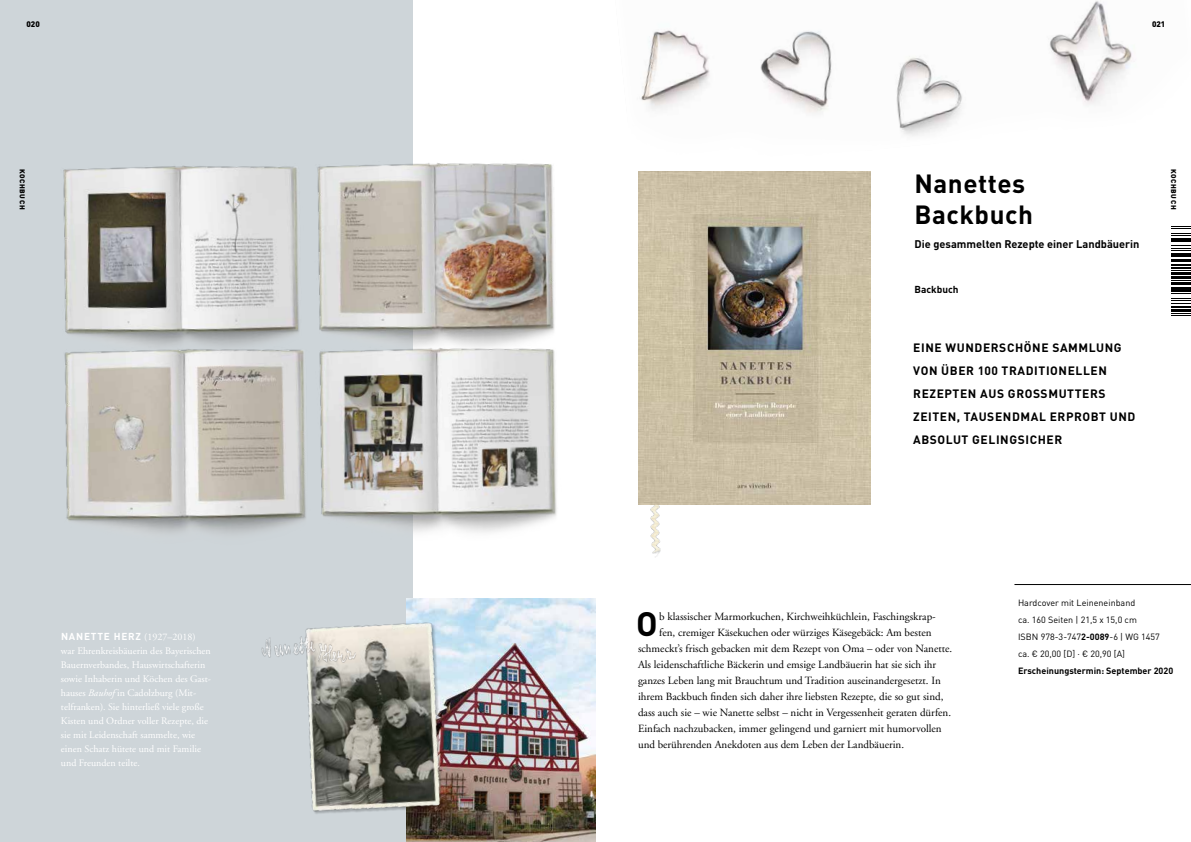
<style>
.page{position:relative;width:1191px;height:842px;background:#fff}
.page>*{position:absolute;margin:0;border:0;box-sizing:border-box;transform-origin:0 0}
.t1{font:700 33.5px "DIN Pro";color:#000}
.t2{font:700 26px/31.2px "DIN Pro";letter-spacing:.02em;color:#000}
.t3{font:700 12px/23px "DIN Pro";letter-spacing:.05em;color:#000}
.t4{font:11px "Adobe Garamond";color:#000}
.t5{font:700 11px "DIN Pro";color:#000}
.t6{font:10px/14px "Adobe Garamond";color:#fff}
.t7{font:700 10px "DIN Pro";letter-spacing:.08em;color:#fff}
.t8{font:700 10px "DIN Pro";color:#000}
.t9{font:9px/17px "DIN Pro";color:#000}
.t10{font:700 9px "DIN Pro";color:#000}
.t11{font:900 8px "DIN Pro";color:#000}
.t12{font:900 7px "DIN Pro";letter-spacing:.09em;color:#000}
.s1{font-family:"Adobe Garamond";font-weight:400}
.s2{font-style:italic}
.s3{font-weight:700}
</style>
<div class="page">
<img style="left:641px;top:1px;width:491px;height:196px">
<div style="left:0;top:0;width:412px;height:842px;background:#ced5d9"></div>
<svg style="left:1171px;top:313px;width:20px;height:3px"></svg>
<hr style="left:1171px;top:309px;width:20px;height:3px;background:#000">
<hr style="left:1171px;top:306px;width:20px;height:2px;background:#000">
<svg style="left:1171px;top:293px;width:20px;height:11px"></svg>
<hr style="left:1171px;top:289px;width:20px;height:3px;background:#000">
<hr style="left:1171px;top:287px;width:20px;height:2px;background:#000">
<hr style="left:1171px;top:282px;width:20px;height:3px;background:#000">
<svg style="left:1171px;top:280px;width:20px;height:1px"></svg>
<hr style="left:1171px;top:276px;width:20px;height:3px;background:#000">
<hr style="left:1171px;top:273px;width:20px;height:2px;background:#000">
<svg style="left:1171px;top:270px;width:20px;height:1px"></svg>
<hr style="left:1171px;top:267px;width:20px;height:2px;background:#000">
<hr style="left:1171px;top:264px;width:20px;height:2px;background:#000">
<hr style="left:1171px;top:259px;width:20px;height:3px;background:#000">
<svg style="left:1171px;top:245px;width:20px;height:12px"></svg>
<hr style="left:1171px;top:239px;width:20px;height:3px;background:#000">
<svg style="left:1171px;top:226px;width:20px;height:13px"></svg>
<img style="left:642px;top:504px;width:33px;height:54px">
<img style="left:406px;top:599px;width:189px;height:243px">
<img style="left:638px;top:171px;width:232px;height:333px">
<img style="left:307px;top:612px;width:139px;height:207px">
<img style="left:261px;top:616px;width:61px;height:63px">
<img style="left:314px;top:620px;width:73px;height:60px">
<hr style="left:1014px;top:584px;width:177px;height:1px;background:#000">
<img style="left:63px;top:165px;width:226px;height:142px">
<img style="left:64px;top:307px;width:227px;height:227px">
<img style="left:289px;top:137px;width:266px;height:297px">
<img style="left:291px;top:322px;width:266px;height:245px">
<p class="t11" style="left:27px;top:18px;width:15px">020</p>
<p class="t11" style="left:1152px;top:18px;width:15px">021</p>
<p class="t12" style="left:28px;top:169px;width:42px;rotate:90deg">Kochbuch</p>
<p class="t12" style="left:1179px;top:169px;width:42px;rotate:90deg">Kochbuch</p>
<h2 class="t2" style="left:914px;top:165px;width:120px">Nanettes<br>Backbuch</h2>
<p class="t5" style="left:914px;top:235px;width:226px">Die gesammelten Rezepte einer Landbäuerin</p>
<p class="t8" style="left:914px;top:281px;width:46px">Backbuch</p>
<p class="t7" style="left:61px;top:627px;width:136px">NANETTE HERZ <span class="s1">(1927–2018)</span></p>
<p class="t6" style="left:61px;top:644px;width:152px">war Ehrenkreisbäuerin des Bayerischen Bauernverbandes, Hauswirtschafterin sowie Inhaberin und Köchen des Gast&shy;hauses <span class="s2">Bauhof</span> in Cadolzburg (Mit&shy;telfranken). Sie hinterließ viele große Kisten und Ordner voller Rezepte, die sie mit Leidenschaft sammelte, wie einen Schatz hütete und mit Familie und Freunden teilte.</p>
<p class="t3" style="left:913px;top:334px;width:224px">EINE WUNDERSCHÖNE SAMMLUNG<br>VON ÜBER 100 TRADITIONELLEN<br>REZEPTEN AUS GROSSMUTTERS<br>ZEITEN, TAUSENDMAL ERPROBT UND<br>ABSOLUT GELINGSICHER</p>
<h1 class="t1" style="left:636px;top:596px;width:23px">O</h1>
<p class="t4" style="left:659px;top:611px;width:278px">b klassischer Marmorkuchen, Kirchweihküchlein, Faschingskrap-</p>
<p class="t4" style="left:659px;top:627px;width:274px">fen, cremiger Käsekuchen oder würziges Käsegebäck: Am besten</p>
<p class="t4" style="left:638px;top:643px;width:316px">schmeckt’s frisch gebacken mit dem Rezept von Oma – oder von Nanette.</p>
<p class="t4" style="left:638px;top:659px;width:300px">Als leidenschaftliche Bäckerin und emsige Landbäuerin hat sie sich ihr</p>
<p class="t4" style="left:638px;top:675px;width:304px">ganzes Leben lang mit Brauchtum und Tradition auseinandergesetzt. In</p>
<p class="t4" style="left:638px;top:691px;width:307px">ihrem Backbuch finden sich daher ihre liebsten Rezepte, die so gut sind,</p>
<p class="t4" style="left:638px;top:707px;width:314px">dass auch sie – wie Nanette selbst – nicht in Vergessenheit geraten dürfen.</p>
<p class="t4" style="left:638px;top:723px;width:305px">Einfach nachzubacken, immer gelingend und garniert mit humorvollen</p>
<p class="t4" style="left:638px;top:739px;width:267px">und berührenden Anekdoten aus dem Leben der Landbäuerin.</p>
<p class="t9" style="left:1018px;top:594px;width:143px">Hardcover mit Leineneinband<br>ca. 160 Seiten | 21,5 x 15,0 cm<br>ISBN 978-3-747<span class="s3">2-0089</span>-6 | WG 1457 ca. € 20,00 [D] · € 20,90 [A]</p>
<p class="t10" style="left:1018px;top:664px;width:157px">Erscheinungstermin: September 2020</p>
</div>
